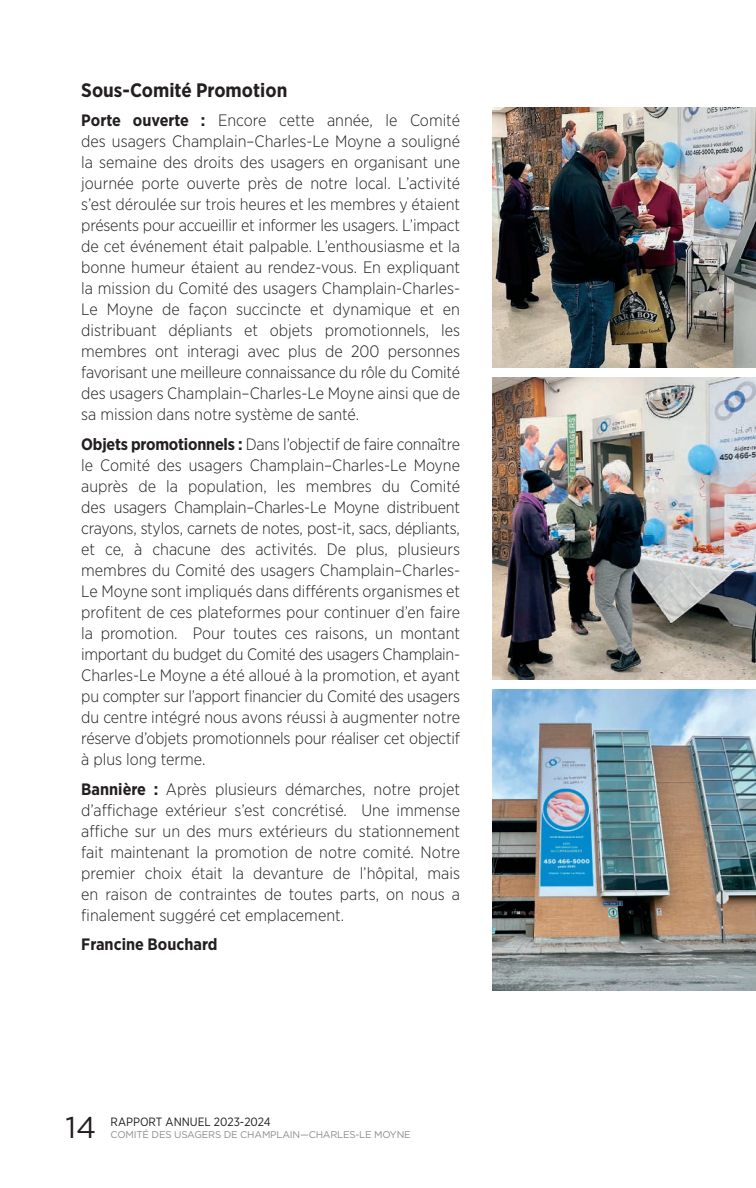
<style>
.page{position:relative;width:756px;height:1188px;background:#fff}
.page>*{position:absolute;margin:0;border:0;box-sizing:border-box;transform-origin:0 0}
.t1{font:30px "Gotham";color:#231f20}
.t2{font:700 19.5px "Gotham Narrow";color:#231f20}
.t3{font:300 16.5px/21px "Gotham Narrow";color:#231f20;text-align:justify}
.t4{font:700 16.5px "Gotham Narrow";color:#231f20}
.t5{font:12px "Gotham Narrow";color:#231f20}
.t6{font:9.75px "Gotham";letter-spacing:-.02em;color:#8a8c8f}
.s1{font-weight:700}
</style>
<div class="page">
<img style="left:492px;top:108px;width:264px;height:259px">
<img style="left:492px;top:378px;width:264px;height:301px">
<img style="left:492px;top:689px;width:264px;height:302px">
<p class="t2" style="left:81px;top:77px;width:208px">Sous-Comité Promotion</p>
<p class="t3" style="left:81px;top:110px;width:380px"><span class="s1">Porte ouverte :</span> Encore cette année, le Comité des usagers Champlain–Charles-Le Moyne a souligné la semaine des droits des usagers en organisant une journée porte ouverte près de notre local. L’activité s’est déroulée sur trois heures et les membres y étaient présents pour accueillir et informer les usagers. L’impact de cet événement était palpable. L’enthousiasme et la bonne humeur étaient au rendez-vous. En expliquant la mission du Comité des usagers Champlain-Charles-Le Moyne de façon succincte et dynamique et en distribuant dépliants et objets promotionnels, les membres ont interagi avec plus de 200 personnes favorisant une meilleure connaissance du rôle du Comité des usagers Champlain–Charles-Le Moyne ainsi que de sa mission dans notre système de santé.</p>
<p class="t3" style="left:81px;top:433px;width:380px"><span class="s1">Objets promotionnels :</span> Dans l’objectif de faire connaître le Comité des usagers Champlain–Charles-Le Moyne auprès de la population, les membres du Comité des usagers Champlain–Charles-Le Moyne distribuent crayons, stylos, carnets de notes, post-it, sacs, dépliants, et ce, à chacune des activités. De plus, plusieurs membres du Comité des usagers Champlain–Charles-Le Moyne sont impliqués dans différents organismes et profitent de ces plateformes pour continuer d’en faire la promotion. Pour toutes ces raisons, un montant important du budget du Comité des usagers Champlain-Charles-Le Moyne a été alloué à la promotion, et ayant pu compter sur l’apport financier du Comité des usagers du centre intégré nous avons réussi à augmenter notre réserve d’objets promotionnels pour réaliser cet objectif à plus long terme.</p>
<p class="t3" style="left:81px;top:778px;width:380px"><span class="s1">Bannière :</span> Après plusieurs démarches, notre projet d’affichage extérieur s’est concrétisé. Une immense affiche sur un des murs extérieurs du stationnement fait maintenant la promotion de notre comité. Notre premier choix était la devanture de l’hôpital, mais en raison de contraintes de toutes parts, on nous a finalement suggéré cet emplacement.</p>
<p class="t4" style="left:81px;top:934px;width:138px">Francine Bouchard</p>
<h1 class="t1" style="left:66px;top:1111px;width:32px">14</h1>
<p class="t5" style="left:111px;top:1114px;width:162px">RAPPORT ANNUEL 2023-2024</p>
<p class="t6" style="left:111px;top:1129px;width:302px">COMITÉ DES USAGERS DE CHAMPLAIN—CHARLES-LE MOYNE</p>
</div>
